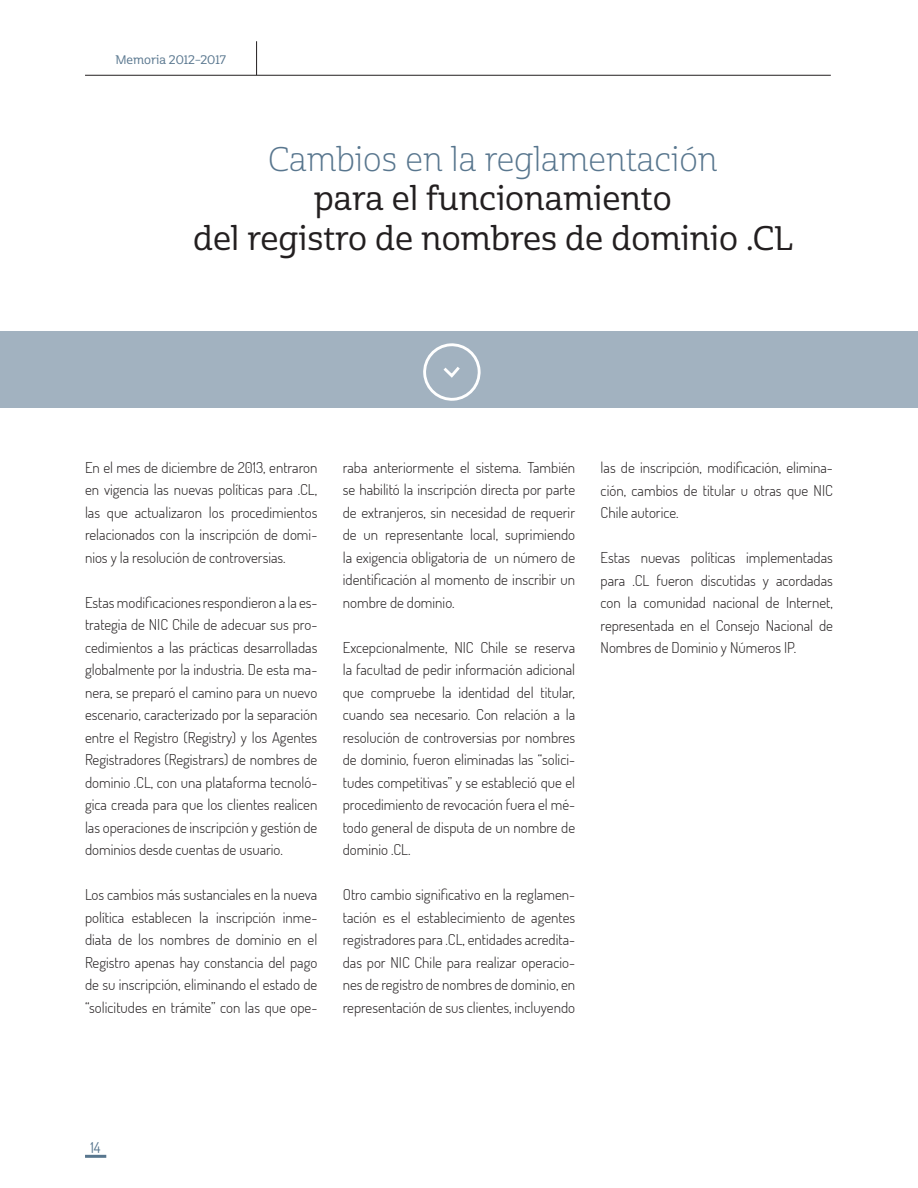
<style>
.page{position:relative;width:918px;height:1188px;background:#fff}
.page>*{position:absolute;margin:0;border:0;box-sizing:border-box;transform-origin:0 0}
.TITULO_1{font:33px "Cabrito Semi Nor Med";color:#231f20}
.TITULO_1-2{font:33px "Cabrito Semi Nor Lig";color:#58768e}
.texto_general{font:300 15px/22.5px "Dosis";color:#231f20;text-align:justify}
.t1{font:15px "Dosis";color:#58768e}
.t2{font:12px "Cabrito Semi Nor Med";color:#58768e}
</style>
<div class="page">
<hr style="left:85px;top:75px;width:746px;height:1px;background:#231f20">
<hr style="left:256px;top:41px;width:1px;height:34px;background:#231f20">
<hr style="left:85px;top:1155px;width:21px;height:3px;background:#58768e">
<div style="left:0;top:332px;width:918px;height:76px;background:#a2b2c0"></div>
<svg style="left:423px;top:343px;width:58px;height:58px"></svg>
<p class="t2" style="left:116px;top:53px;width:112px">Memoria 2012–2017</p>
<p class="TITULO_1-2" style="left:268px;top:139px;width:451px">Cambios en la reglamentación</p>
<p class="TITULO_1" style="left:314px;top:179px;width:359px">para el funcionamiento</p>
<p class="TITULO_1" style="left:193px;top:219px;width:601px">del registro de nombres de dominio .CL</p>
<p class="texto_general" style="left:85px;top:456px;width:234px">En el mes de diciembre de 2013, entraron en vigencia las nuevas políticas para .CL, las que actualizaron los procedimientos relacionados con la inscripción de domi&shy;nios y la resolución de controversias.</p>
<p class="texto_general" style="left:85px;top:591px;width:234px">Estas modificaciones respondieron a la es&shy;trategia de NIC Chile de adecuar sus pro&shy;cedimientos a las prácticas desarrolladas globalmente por la industria. De esta ma&shy;nera, se preparó el camino para un nuevo escenario, caracterizado por la separación entre el Registro (Registry) y los Agentes Registradores (Registrars) de nombres de dominio .CL, con una plataforma tecnoló&shy;gica creada para que los clientes realicen las operaciones de inscripción y gestión de dominios desde cuentas de usuario.</p>
<p class="texto_general" style="left:85px;top:883px;width:234px">Los cambios más sustanciales en la nueva política establecen la inscripción inme&shy;diata de los nombres de dominio en el Registro apenas hay constancia del pago de su inscripción, eliminando el estado de “solicitudes en trámite” con las que ope-</p>
<p class="texto_general" style="left:343px;top:456px;width:234px">raba anteriormente el sistema. También se habilitó la inscripción directa por parte de extranjeros, sin necesidad de requerir de un representante local, suprimiendo la exigencia obligatoria de un número de identificación al momento de inscribir un nombre de dominio.</p>
<p class="texto_general" style="left:343px;top:636px;width:234px">Excepcionalmente, NIC Chile se reserva la facultad de pedir información adicional que compruebe la identidad del titular, cuando sea necesario. Con relación a la resolución de controversias por nombres de dominio, fueron eliminadas las “solici&shy;tudes competitivas” y se estableció que el procedimiento de revocación fuera el mé&shy;todo general de disputa de un nombre de dominio .CL.</p>
<p class="texto_general" style="left:343px;top:883px;width:234px">Otro cambio significativo en la reglamen&shy;tación es el establecimiento de agentes registradores para .CL, entidades acredita&shy;das por NIC Chile para realizar operacio&shy;nes de registro de nombres de dominio, en representación de sus clientes, incluyendo</p>
<p class="texto_general" style="left:601px;top:456px;width:234px">las de inscripción, modificación, elimina&shy;ción, cambios de titular u otras que NIC Chile autorice.</p>
<p class="texto_general" style="left:601px;top:546px;width:234px">Estas nuevas políticas implementadas para .CL fueron discutidas y acordadas con la comunidad nacional de Internet, representada en el Consejo Nacional de Nombres de Dominio y Números IP.</p>
<p class="t1" style="left:90px;top:1137px;width:12px">14</p>
</div>
